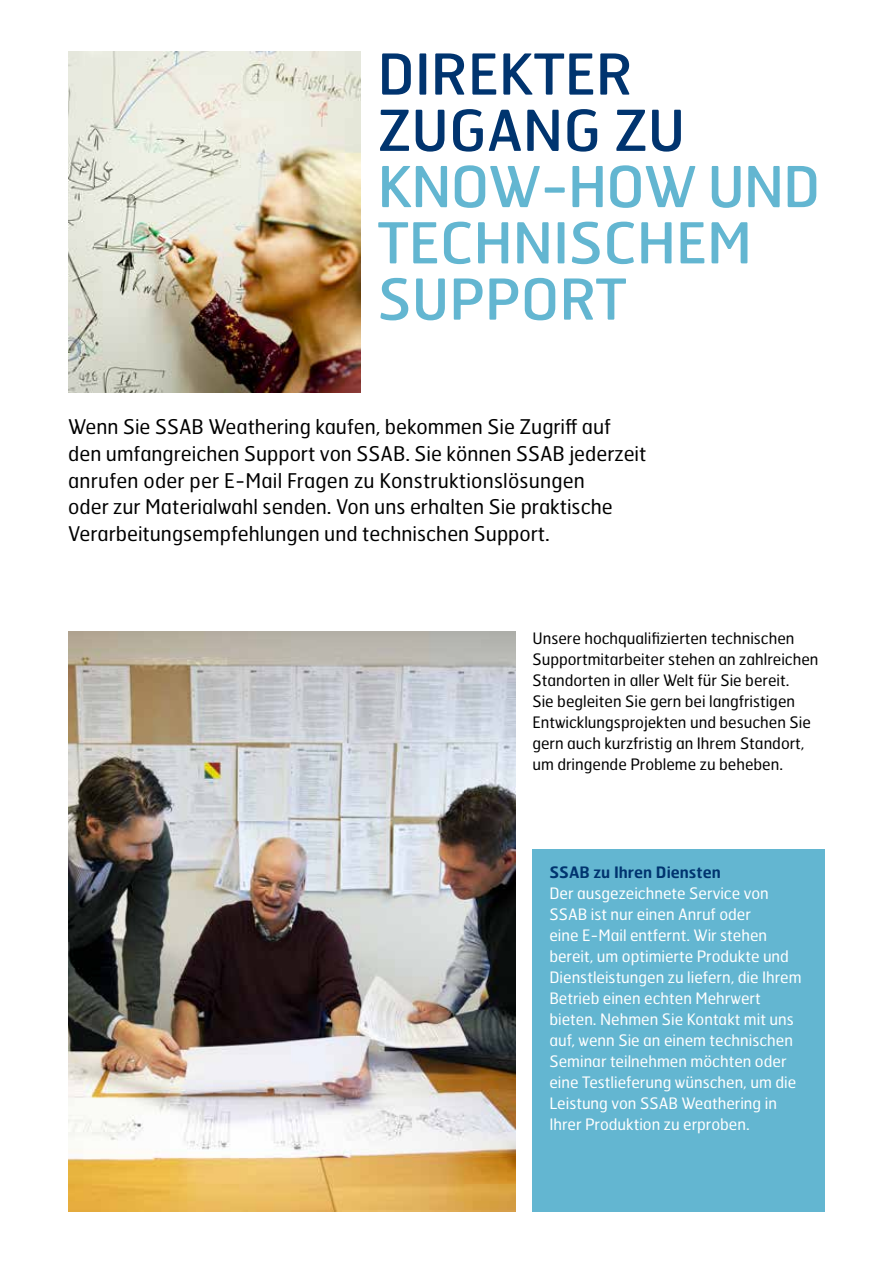
<style>
.page{position:relative;width:893px;height:1263px;background:#fff}
.page>*{position:absolute;margin:0;border:0;box-sizing:border-box;transform-origin:0 0}
.t1{font:56.25px/56.2px "Hermes FB";color:#63b6d1}
.t2{font:56.25px/56.2px "Hermes FB";color:#00346f}
.t3{font:20.25px/27px "Hermes FB";color:#000}
.t4{font:15.75px/21px "Hermes FB";color:#fff}
.t5{font:15.75px/21px "Hermes FB";color:#000}
.t6{font:600 15.75px "Hermes FB";color:#00346f}
</style>
<div class="page">
<img style="left:68px;top:631px;width:447px;height:581px">
<img style="left:68px;top:51px;width:293px;height:341px">
<div style="left:532px;top:849px;width:293px;height:363px;background:#63b6d1"></div>
<h1 class="t2" style="left:378px;top:44px;width:309px">DIREKTER<br>ZUGANG ZU</h1>
<h1 class="t1" style="left:378px;top:157px;width:444px">KNOW-HOW UND<br>TECHNISCHEM<br>SUPPORT</h1>
<p class="t3" style="left:68px;top:412px;width:580px">Wenn Sie SSAB Weathering kaufen, bekommen Sie Zugriff auf den umfangreichen Support von SSAB. Sie können SSAB jederzeit anrufen oder per E-Mail Fragen zu Konstruktionslösungen<br>oder zur Materialwahl senden. Von uns erhalten Sie praktische Verarbeitungsempfehlungen und technischen Support.</p>
<p class="t5" style="left:532px;top:627px;width:288px">Unsere hochqualifizierten technischen Supportmitarbeiter stehen an zahlreichen Standorten in aller Welt für Sie bereit.<br>Sie begleiten Sie gern bei langfristigen Entwicklungsprojekten und besuchen Sie gern auch kurzfristig an Ihrem Standort, um dringende Probleme zu beheben.</p>
<p class="t6" style="left:549px;top:862px;width:173px">SSAB zu Ihren Diensten</p>
<p class="t4" style="left:549px;top:883px;width:254px">Der ausgezeichnete Service von SSAB ist nur einen Anruf oder<br>eine E-Mail entfernt. Wir stehen bereit, um optimierte Produkte und Dienstleistungen zu liefern, die Ihrem Betrieb einen echten Mehrwert bieten. Nehmen Sie Kontakt mit uns auf, wenn Sie an einem technischen Seminar teilnehmen möchten oder eine Testlieferung wünschen, um die Leistung von SSAB Weathering in Ihrer Produktion zu erproben.</p>
</div>
